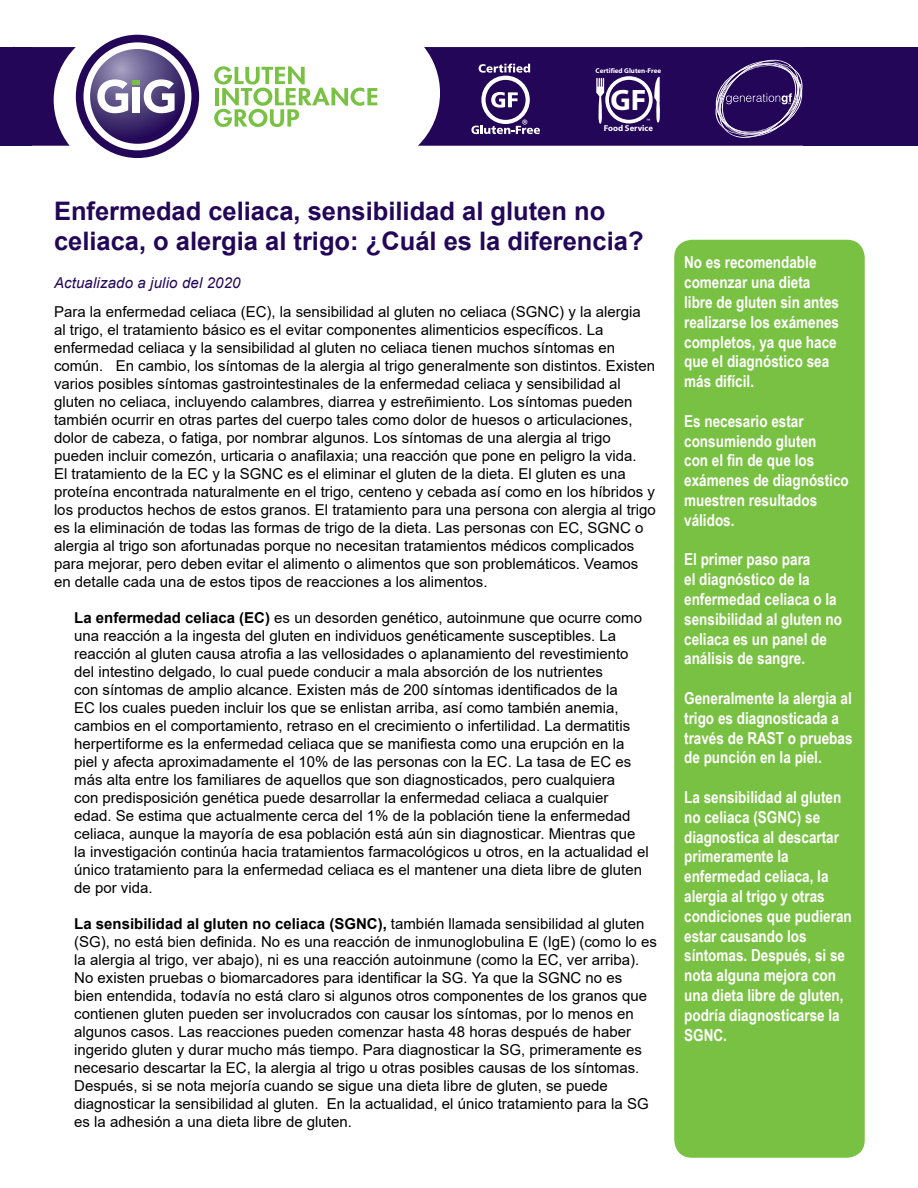
<style>
.page{position:relative;width:918px;height:1188px;background:#fff}
.page>*{position:absolute;margin:0;border:0;box-sizing:border-box;transform-origin:0 0}
.t1{font:700 29.7px "Myriad";color:#fff}
.t2{font:700 25.5px/30.6px "Arial";color:#230658}
.t3{font:700 16.5px/19.8px "Arial Narrow";color:#fff}
.t4{font:15px/18px "Arial";color:#000}
.t5{font:italic 15px "Arial";letter-spacing:.01em;color:#230658}
.t6{font:700 8.55px "Myriad";color:#fff}
.t7{font:700 7.05px "Myriad";color:#fff}
.t8{font:6.15px "Myriad Pro";color:#fff}
.t9{font:700 6px "Tahoma";color:#fff}
.s1{font-weight:700}
</style>
<div class="page">
<div style="left:674px;top:240px;width:191px;height:918px;background:#79c142;border-radius:18px"></div>
<svg style="left:214px;top:66px;width:163px;height:61px"></svg>
<svg style="left:418px;top:47px;width:386px;height:99px;background:#40266e"></svg>
<div style="left:804px;top:47px;width:114px;height:99px;background:#230658"></div>
<div style="left:0;top:47px;width:31px;height:99px;background:#230658"></div>
<svg style="left:14px;top:35px;width:185px;height:123px"></svg>
<hr style="left:14px;top:47px;width:1px;height:99px;background:#230658">
<p class="t7" style="left:596px;top:67px;width:67px">Certified Gluten-Free</p>
<p class="t1" style="left:611px;top:85px;width:37px">GF</p>
<p class="t9" style="left:522px;top:117px;width:7px">®</p>
<p class="t8" style="left:646px;top:117px;width:5px">™</p>
<p class="t6" style="left:604px;top:123px;width:51px">Food Service</p>
<p class="t2" style="left:54px;top:196px;width:591px">Enfermedad celiaca, sensibilidad al gluten no celiaca, o alergia al trigo: ¿Cuál es la diferencia?</p>
<p class="t5" style="left:54px;top:273px;width:188px">Actualizado a julio del 2020</p>
<p class="t4" style="left:54px;top:303px;width:603px">Para la enfermedad celiaca (EC), la sensibilidad al gluten no celiaca (SGNC) y la alergia al trigo, el tratamiento básico es el evitar componentes alimenticios específicos. La enfermedad celiaca y la sensibilidad al gluten no celiaca tienen muchos síntomas en común. En cambio, los síntomas de la alergia al trigo generalmente son distintos. Existen varios posibles síntomas gastrointestinales de la enfermedad celiaca y sensibilidad al gluten no celiaca, incluyendo calambres, diarrea y estreñimiento. Los síntomas pueden también ocurrir en otras partes del cuerpo tales como dolor de huesos o articulaciones, dolor de cabeza, o fatiga, por nombrar algunos. Los síntomas de una alergia al trigo pueden incluir comezón, urticaria o anafilaxia; una reacción que pone en peligro la vida.<br>El tratamiento de la EC y la SGNC es el eliminar el gluten de la dieta. El gluten es una proteína encontrada naturalmente en el trigo, centeno y cebada así como en los híbridos y los productos hechos de estos granos. El tratamiento para una persona con alergia al trigo es la eliminación de todas las formas de trigo de la dieta. Las personas con EC, SGNC o alergia al trigo son afortunadas porque no necesitan tratamientos médicos complicados para mejorar, pero deben evitar el alimento o alimentos que son problemáticos. Veamos en detalle cada una de estos tipos de reacciones a los alimentos.</p>
<p class="t4" style="left:74px;top:609px;width:576px"><span class="s1">La enfermedad celiaca (EC)</span> es un desorden genético, autoinmune que ocurre como una reacción a la ingesta del gluten en individuos genéticamente susceptibles. La reacción al gluten causa atrofia a las vellosidades o aplanamiento del revestimiento del intestino delgado, lo cual puede conducir a mala absorción de los nutrientes<br>con síntomas de amplio alcance. Existen más de 200 síntomas identificados de la<br>EC los cuales pueden incluir los que se enlistan arriba, así como también anemia, cambios en el comportamiento, retraso en el crecimiento o infertilidad. La dermatitis herpertiforme es la enfermedad celiaca que se manifiesta como una erupción en la piel y afecta aproximadamente el 10% de las personas con la EC. La tasa de EC es más alta entre los familiares de aquellos que son diagnosticados, pero cualquiera<br>con predisposición genética puede desarrollar la enfermedad celiaca a cualquier edad. Se estima que actualmente cerca del 1% de la población tiene la enfermedad celiaca, aunque la mayoría de esa población está aún sin diagnosticar. Mientras que la investigación continúa hacia tratamientos farmacológicos u otros, en la actualidad el único tratamiento para la enfermedad celiaca es el mantener una dieta libre de gluten de por vida.</p>
<p class="t4" style="left:74px;top:915px;width:584px"><span class="s1">La sensibilidad al gluten no celiaca (SGNC),</span> también llamada sensibilidad al gluten (SG), no está bien definida. No es una reacción de inmunoglobulina E (IgE) (como lo es la alergia al trigo, ver abajo), ni es una reacción autoinmune (como la EC, ver arriba).<br>No existen pruebas o biomarcadores para identificar la SG. Ya que la SGNC no es<br>bien entendida, todavía no está claro si algunos otros componentes de los granos que contienen gluten pueden ser involucrados con causar los síntomas, por lo menos en algunos casos. Las reacciones pueden comenzar hasta 48 horas después de haber ingerido gluten y durar mucho más tiempo. Para diagnosticar la SG, primeramente es necesario descartar la EC, la alergia al trigo u otras posibles causas de los síntomas.<br>Después, si se nota mejoría cuando se sigue una dieta libre de gluten, se puede diagnosticar la sensibilidad al gluten. En la actualidad, el único tratamiento para la SG es la adhesión a una dieta libre de gluten.</p>
<p class="t3" style="left:684px;top:252px;width:156px">No es recomendable comenzar una dieta libre de gluten sin antes realizarse los exámenes completos, ya que hace que el diagnóstico sea más difícil.</p>
<p class="t3" style="left:684px;top:410px;width:166px">Es necesario estar consumiendo gluten<br>con el fin de que los exámenes de diagnóstico muestren resultados válidos.</p>
<p class="t3" style="left:684px;top:549px;width:159px">El primer paso para<br>el diagnóstico de la enfermedad celiaca o la sensibilidad al gluten no celiaca es un panel de análisis de sangre.</p>
<p class="t3" style="left:684px;top:688px;width:170px">Generalmente la alergia al trigo es diagnosticada a través de RAST o pruebas de punción en la piel.</p>
<p class="t3" style="left:684px;top:787px;width:169px">La sensibilidad al gluten no celiaca (SGNC) se diagnostica al descartar primeramente la enfermedad celiaca, la alergia al trigo y otras condiciones que pudieran estar causando los síntomas. Después, si se nota alguna mejora con una dieta libre de gluten, podría diagnosticarse la<br>SGNC.</p>
</div>
